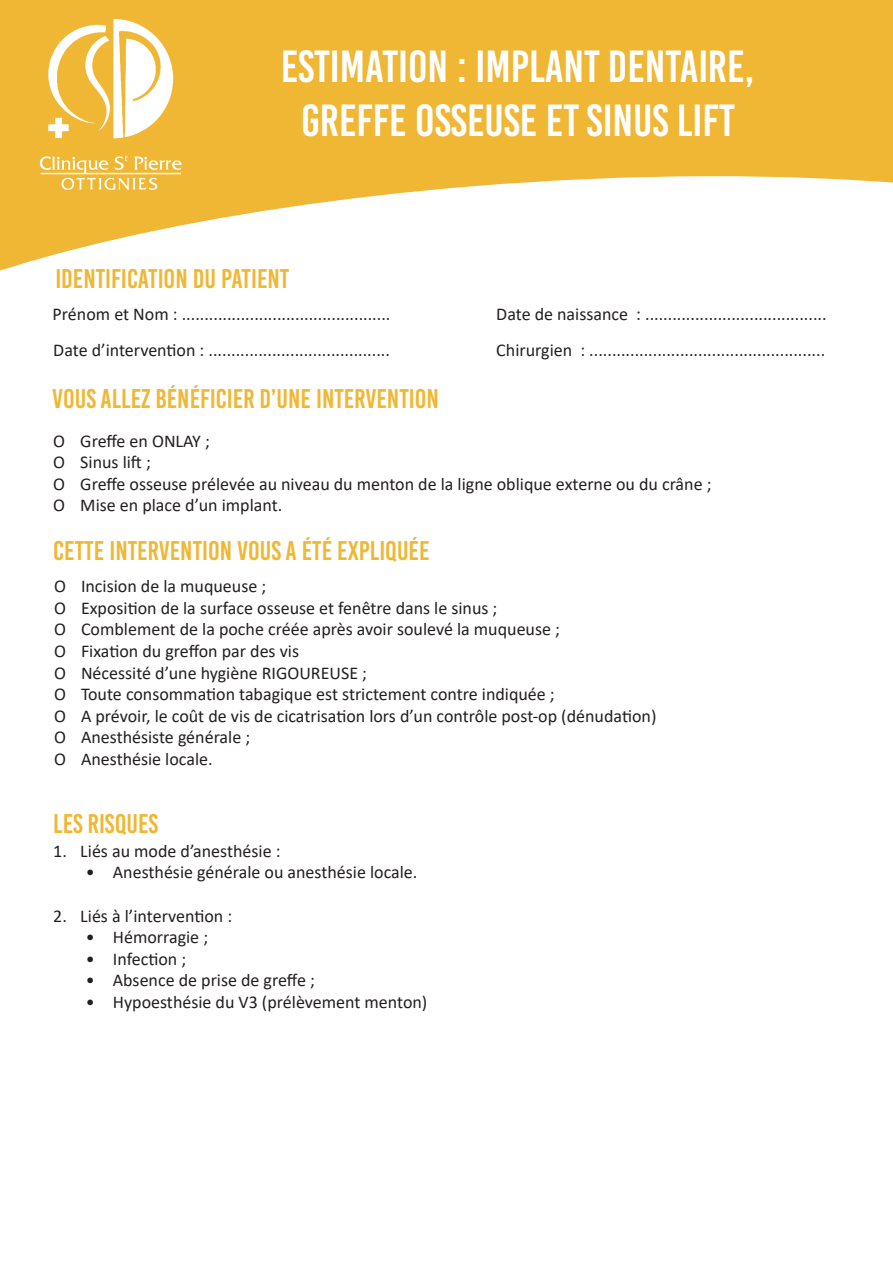
<style>
.page{position:relative;width:893px;height:1263px;background:#fff}
.page>*{position:absolute;margin:0;border:0;box-sizing:border-box;transform-origin:0 0}
.t1{font:45px/54px "Bebas Kai";color:#fff;text-align:center}
.t2{font:27px "Bebas Kai";color:#f0b734}
.t3{font:18px "Calibri";color:#231f20}
</style>
<div class="page">
<svg style="left:0;top:0;width:893px;height:271px;fill:#f0b734"></svg>
<img style="left:18px;top:11px;width:184px;height:185px">
<p class="t1" style="left:281px;top:39px;width:475px">ESTIMATION : IMPLANT DENTAIRE,<br>GREFFE OSSEUSE ET SINUS LIFT</p>
<p class="t2" style="left:55px;top:264px;width:236px">IDENTIFICATION DU PATIENT</p>
<p class="t3" style="left:53px;top:301px;width:339px">Prénom et Nom : ..............................................</p>
<p class="t3" style="left:53px;top:338px;width:338px">Date d’intervention : ........................................</p>
<p class="t3" style="left:496px;top:301px;width:332px">Date de naissance : ........................................</p>
<p class="t3" style="left:496px;top:338px;width:330px">Chirurgien : ....................................................</p>
<p class="t2" style="left:52px;top:384px;width:388px">VOUS ALLEZ BÉNÉFICIER D’UNE INTERVENTION</p>
<p class="t3" style="left:53px;top:428px;width:158px">Ο Greffe en ONLAY ;</p>
<p class="t3" style="left:53px;top:450px;width:99px">Ο Sinus lift ;</p>
<p class="t3" style="left:53px;top:471px;width:660px">Ο Greffe osseuse prélevée au niveau du menton de la ligne oblique externe ou du crâne ;</p>
<p class="t3" style="left:53px;top:493px;width:231px">Ο Mise en place d’un implant.</p>
<p class="t2" style="left:53px;top:536px;width:378px">CETTE INTERVENTION VOUS A ÉTÉ EXPLIQUÉE</p>
<p class="t3" style="left:54px;top:574px;width:214px">Ο Incision de la muqueuse ;</p>
<p class="t3" style="left:54px;top:595px;width:445px">Ο Exposition de la surface osseuse et fenêtre dans le sinus ;</p>
<p class="t3" style="left:54px;top:617px;width:507px">Ο Comblement de la poche créée après avoir soulevé la muqueuse ;</p>
<p class="t3" style="left:54px;top:638px;width:247px">Ο Fixation du greffon par des vis</p>
<p class="t3" style="left:54px;top:660px;width:314px">Ο Nécessité d’une hygiène RIGOUREUSE ;</p>
<p class="t3" style="left:54px;top:682px;width:502px">Ο Toute consommation tabagique est strictement contre indiquée ;</p>
<p class="t3" style="left:54px;top:703px;width:604px">Ο A prévoir, le coût de vis de cicatrisation lors d’un contrôle post-op (dénudation)</p>
<p class="t3" style="left:54px;top:725px;width:198px">Ο Anesthésiste générale ;</p>
<p class="t3" style="left:54px;top:746px;width:160px">Ο Anesthésie locale.</p>
<p class="t2" style="left:53px;top:809px;width:106px">LES RISQUES</p>
<p class="t3" style="left:53px;top:838px;width:229px">1. Liés au mode d’anesthésie :</p>
<p class="t3" style="left:86px;top:860px;width:333px">• Anesthésie générale ou anesthésie locale.</p>
<p class="t3" style="left:53px;top:903px;width:180px">2. Liés à l’intervention :</p>
<p class="t3" style="left:86px;top:925px;width:124px">• Hémorragie ;</p>
<p class="t3" style="left:86px;top:946px;width:102px">• Infection ;</p>
<p class="t3" style="left:86px;top:968px;width:230px">• Absence de prise de greffe ;</p>
<p class="t3" style="left:86px;top:989px;width:343px">• Hypoesthésie du V3 (prélèvement menton)</p>
</div>
